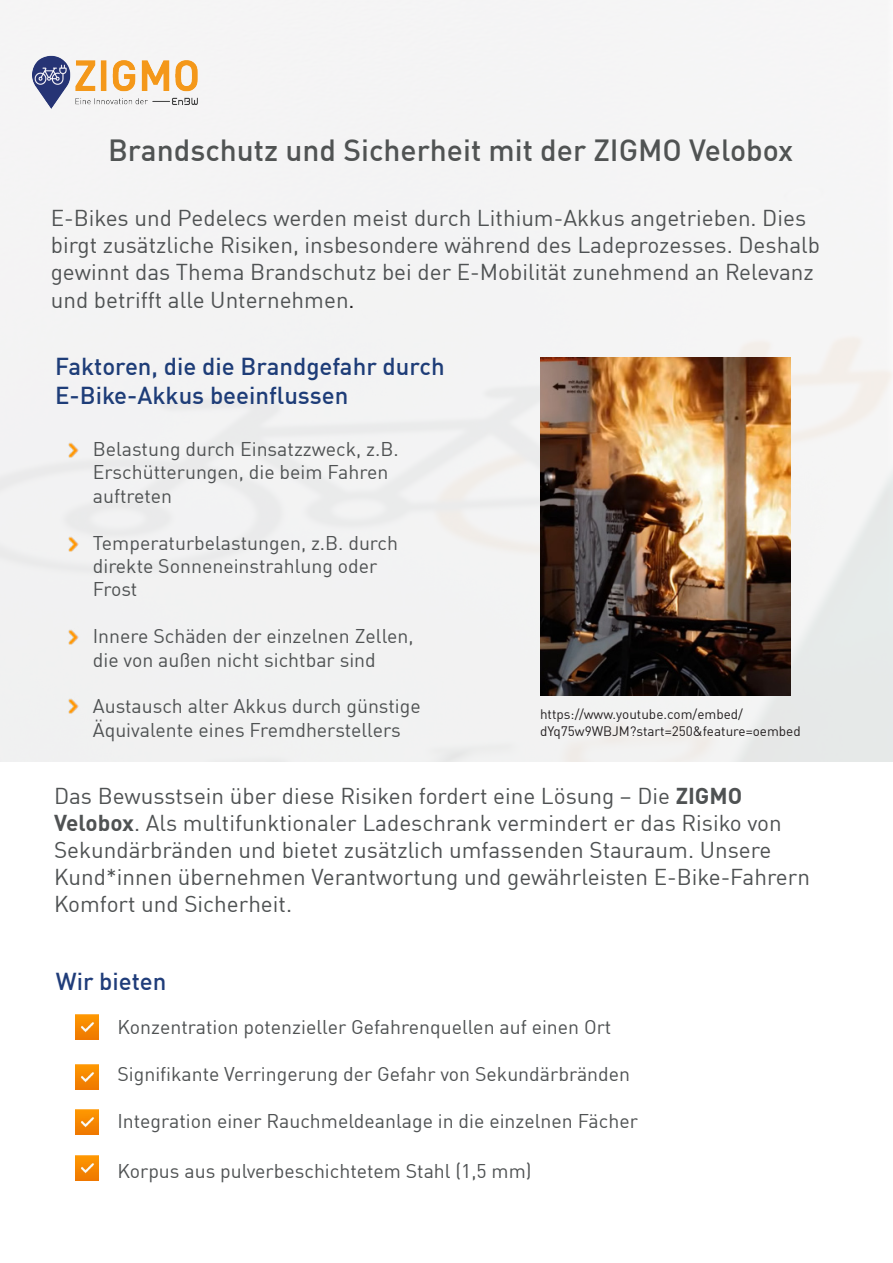
<style>
.page{position:relative;width:893px;height:1263px;background:#fff}
.page>*{position:absolute;margin:0;border:0;box-sizing:border-box;transform-origin:0 0}
.t1{font:500 30px "En BWDIN Pro";color:#505353}
.t2{font:500 24px "En BWDIN Pro";color:#1e3d78}
.t3{font:500 24px "En BWDIN Pro";color:#203d7a}
.t4{font:22.5px/27.6px "En BWDIN Pro";color:#4f5253}
.t5{font:19.5px/23.4px "En BWDIN Pro";color:#4f5253}
.t6{font:13.5px/16.2px "En BWDIN Pro";color:#231f20}
.s1{color:#231f20}
.s2{font-weight:700}
</style>
<div class="page">
<img style="left:0;top:0;width:893px;height:761px">
<img style="left:32px;top:55px;width:168px;height:54px">
<img style="left:76px;top:1014px;width:22px;height:25px">
<img style="left:76px;top:1064px;width:22px;height:25px">
<img style="left:76px;top:1110px;width:22px;height:24px">
<img style="left:76px;top:1156px;width:22px;height:25px">
<img style="left:61px;top:439px;width:22px;height:21px">
<img style="left:61px;top:696px;width:22px;height:20px">
<img style="left:61px;top:626px;width:22px;height:21px">
<img style="left:61px;top:533px;width:22px;height:21px">
<img style="left:540px;top:358px;width:251px;height:338px">
<p class="t1" style="left:108px;top:125px;width:687px">Brandschutz und Sicherheit mit der ZIGMO Velobox</p>
<p class="t4" style="left:51px;top:201px;width:771px">E-Bikes und Pedelecs werden meist durch Lithium-Akkus angetrieben. Dies birgt zusätzliche Risiken, insbesondere während des Ladeprozesses. Deshalb gewinnt das Thema Brandschutz bei der E-Mobilität zunehmend an Relevanz und betrifft alle Unternehmen<span class="s1">.</span></p>
<p class="t2" style="left:55px;top:347px;width:391px">Faktoren, die die Brandgefahr durch</p>
<p class="t2" style="left:55px;top:376px;width:295px">E-Bike-Akkus beeinflussen</p>
<p class="t5" style="left:93px;top:435px;width:307px">Belastung durch Einsatzzweck, z.B.<br>Erschütterungen, die beim Fahren auftreten</p>
<p class="t5" style="left:93px;top:529px;width:307px">Temperaturbelastungen, z.B. durch direkte Sonneneinstrahlung oder<br>Frost</p>
<p class="t5" style="left:93px;top:622px;width:322px">Innere Schäden der einzelnen Zellen, die von außen nicht sichtbar sind</p>
<p class="t5" style="left:93px;top:693px;width:329px">Austausch alter Akkus durch günstige</p>
<p class="t5" style="left:93px;top:716px;width:310px">Äquivalente eines Fremdherstellers</p>
<p class="t6" style="left:540px;top:705px;width:262px">https://www.youtube.com/embed/ dYq75w9WBJM?start=250&amp;feature=oembed</p>
<p class="t4" style="left:54px;top:780px;width:690px">Das Bewusstsein über diese Risiken fordert eine Lösung – Die <span class="s2">ZIGMO</span></p>
<p class="t4" style="left:54px;top:807px;width:757px;line-height:27px"><span class="s2">Velobox</span>. Als multifunktionaler Ladeschrank vermindert er das Risiko von Sekundärbränden und bietet zusätzlich umfassenden Stauraum. Unsere Kund*innen übernehmen Verantwortung und gewährleisten E-Bike-Fahrern Komfort und Sicherheit.</p>
<p class="t3" style="left:56px;top:962px;width:112px">Wir bieten</p>
<p class="t5" style="left:117px;top:1013px;width:495px">Konzentration potenzieller Gefahrenquellen auf einen Ort</p>
<p class="t5" style="left:117px;top:1060px;width:514px">Signifikante Verringerung der Gefahr von Sekundärbränden</p>
<p class="t5" style="left:117px;top:1107px;width:522px">Integration einer Rauchmeldeanlage in die einzelnen Fächer</p>
<p class="t5" style="left:117px;top:1157px;width:416px">Korpus aus pulverbeschichtetem Stahl (1,5 mm)</p>
</div>
